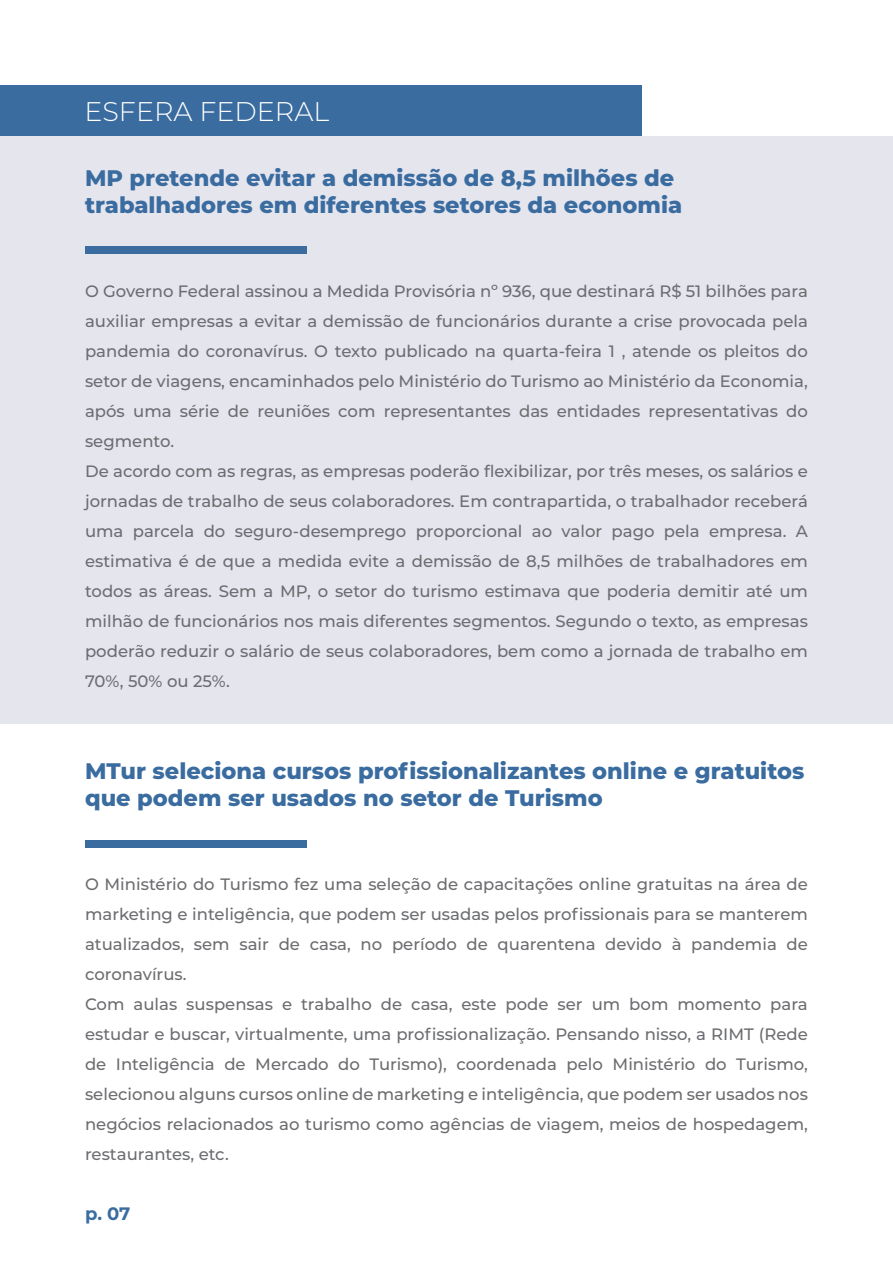
<style>
.page{position:relative;width:893px;height:1263px;background:#fff}
.page>*{position:absolute;margin:0;border:0;box-sizing:border-box;transform-origin:0 0}
.t1{font:300 27px "Montserrat";color:#fff}
.t2{font:800 22.5px/27px "Montserrat";color:#3a6ca0}
.t3{font:700 18px "Montserrat";color:#3a6ca0}
.t4{font:500 16.5px/30px "Montserrat";color:#6c6d70}
</style>
<div class="page">
<div style="left:0;top:85px;width:641px;height:51px;background:#3a6ca0"></div>
<div style="left:0;top:136px;width:893px;height:588px;background:#e5e5ee"></div>
<div style="left:85px;top:247px;width:222px;height:7px;background:#3a6ca0"></div>
<div style="left:85px;top:840px;width:222px;height:7px;background:#3a6ca0"></div>
<h1 class="t1" style="left:84px;top:93px;width:246px">ESFERA FEDERAL</h1>
<h2 class="t2" style="left:85px;top:163px;width:599px">MP pretende evitar a demissão de 8,5 milhões de trabalhadores em diferentes setores da economia</h2>
<p class="t4" style="left:85px;top:276px;width:724px">O Governo Federal assinou a Medida Provisória nº 936, que destinará R$ 51 bilhões para auxiliar empresas a evitar a demissão de funcionários durante a crise provocada pela pandemia do coronavírus. O texto publicado na quarta-feira 1 , atende os pleitos do setor de viagens, encaminhados pelo Ministério do Turismo ao Ministério da Economia, após uma série de reuniões com representantes das entidades representativas do segmento.<br>De acordo com as regras, as empresas poderão flexibilizar, por três meses, os salários e jornadas de trabalho de seus colaboradores. Em contrapartida, o trabalhador receberá uma parcela do seguro-desemprego proporcional ao valor pago pela empresa. A estimativa é de que a medida evite a demissão de 8,5 milhões de trabalhadores em todos as áreas. Sem a MP, o setor do turismo estimava que poderia demitir até um milhão de funcionários nos mais diferentes segmentos. Segundo o texto, as empresas poderão reduzir o salário de seus colaboradores, bem como a jornada de trabalho em 70%, 50% ou 25%.</p>
<h2 class="t2" style="left:85px;top:757px;width:721px">MTur seleciona cursos profissionalizantes online e gratuitos que podem ser usados no setor de Turismo</h2>
<p class="t4" style="left:85px;top:869px;width:724px">O Ministério do Turismo fez uma seleção de capacitações online gratuitas na área de marketing e inteligência, que podem ser usadas pelos profissionais para se manterem atualizados, sem sair de casa, no período de quarentena devido à pandemia de coronavírus.<br>Com aulas suspensas e trabalho de casa, este pode ser um bom momento para estudar e buscar, virtualmente, uma profissionalização. Pensando nisso, a RIMT (Rede de Inteligência de Mercado do Turismo), coordenada pelo Ministério do Turismo, selecionou alguns cursos online de marketing e inteligência, que podem ser usados nos negócios relacionados ao turismo como agências de viagem, meios de hospedagem, restaurantes, etc.</p>
<p class="t3" style="left:85px;top:1201px;width:47px">p. 07</p>
</div>
